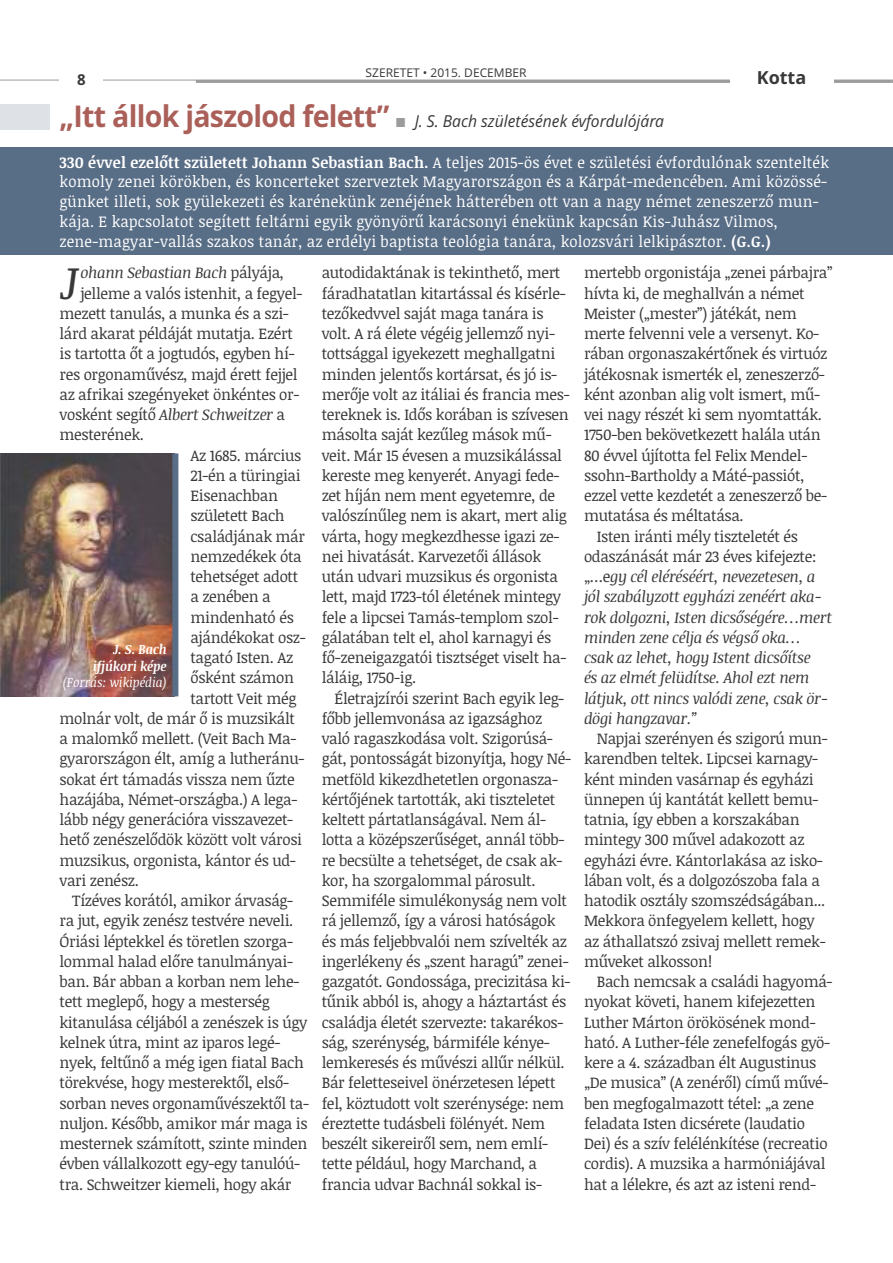
<style>
.page{position:relative;width:893px;height:1263px;background:#fff}
.page>*{position:absolute;margin:0;border:0;box-sizing:border-box;transform-origin:0 0}
.t1{font:italic 46.2px "Noticia Text";color:#39383a}
.t2{font:700 18px "Open Sans";color:#39383a}
.t3{font:italic 16.5px "Open Sans";color:#39383a;scale:.95 1}
.t4{font:15.75px/19.8px "Noticia Text";letter-spacing:.015em;color:#fff;scale:.95 1}
.t5{font:15.6px/20.2px "Noticia Text";letter-spacing:-.02em;color:#39383a}
.t6{font:italic 15.6px "Noticia Text";letter-spacing:-.02em;color:#39383a}
.t7{font:700 15px "Open Sans";color:#39383a}
.t8{font:italic 700 13.5px/16.2px "Noticia Text";letter-spacing:-.005em;color:#fff;text-align:right;scale:.9 1}
.t9{font:italic 13.5px "Noticia Text";letter-spacing:-.005em;color:#fff;scale:.9 1}
.t10{font:12px "Open Sans";color:#39383a}
.s1{font-weight:700;font-style:normal;font-size:30px;color:#aa6059}
.s2{font-family:"Arial";font-size:19.5px;color:#9c9c9c}
.s3{font-weight:700}
.s4{font-style:normal}
</style>
<div class="page">
<hr style="left:196px;top:80px;width:695px;height:3px;background:#9c9c9c">
<hr style="left:0;top:80px;width:891px;height:1px;background:#9c9c9c">
<div style="left:59px;top:64px;width:44px;height:35px;background:#fff"></div>
<img style="left:0;top:453px;width:172px;height:243px">
<div style="left:172px;top:453px;width:6px;height:243px;background:#586d86"></div>
<div style="left:0;top:104px;width:50px;height:26px;background:#dee2e7"></div>
<div style="left:730px;top:61px;width:103px;height:35px;background:#fff"></div>
<div style="left:0;top:147px;width:893px;height:108px;background:#586d86"></div>
<p class="t7" style="left:77px;top:71px;width:10px">8</p>
<p class="t10" style="left:366px;top:66px;width:163px">SZERETET • 2015. DECEMBER</p>
<p class="t3" style="left:60px;top:112px;width:638px"><span class="s1">„Itt állok jászolod felett”</span> <span class="s2">■</span> J. S. Bach születésének évfordulójára</p>
<p class="t2" style="left:757px;top:67px;width:51px">kotta</p>
<p class="t4" style="left:60px;top:152px;width:811px"><span class="s3">330 évvel ezelőtt született Johann Sebastian Bach.</span> A teljes 2015-ös évet e születési évfordulónak szentelték komoly zenei körökben, és koncerteket szerveztek Magyarországon és a Kárpát-medencében. Ami közössé&shy;günket illeti, sok gyülekezeti és karénekünk zenéjének hátterében ott van a nagy német zeneszerző mun&shy;kája. E kapcsolatot segített feltárni egyik gyönyörű karácsonyi énekünk kapcsán Kis-Juhász Vilmos, zene-magyar-vallás szakos tanár, az erdélyi baptista teológia tanára, kolozsvári lelkipásztor. <span class="s3">(G.G.)</span></p>
<h1 class="t1" style="left:60px;top:256px;width:21px">J</h1>
<p class="t6" style="left:80px;top:264px;width:205px">ohann Sebastian Bach <span class="s4">pályája,</span></p>
<p class="t5" style="left:80px;top:283px;width:224px">jelleme a valós istenhit, a fegyel-</p>
<p class="t5" style="left:60px;top:303px;width:231px">mezett tanulás, a munka és a szi-</p>
<p class="t5" style="left:60px;top:324px;width:235px">lárd akarat példáját mutatja. Ezért</p>
<p class="t5" style="left:60px;top:344px;width:237px">is tartotta őt a jogtudós, egyben hí-</p>
<p class="t5" style="left:60px;top:364px;width:240px">res orgonaművész, majd érett fejjel</p>
<p class="t5" style="left:60px;top:384px;width:241px">az afrikai szegényeket önkéntes or-</p>
<p class="t6" style="left:60px;top:406px;width:227px"><span class="s4">vosként segítő</span> Albert Schweitzer <span class="s4">a</span></p>
<p class="t5" style="left:60px;top:425px;width:86px">mesterének.</p>
<p class="t5" style="left:190px;top:445px;width:112px">Az 1685. március</p>
<p class="t5" style="left:190px;top:465px;width:112px">21-én a türingiai</p>
<p class="t5" style="left:190px;top:486px;width:89px">Eisenachban</p>
<p class="t5" style="left:190px;top:506px;width:96px">született Bach</p>
<p class="t5" style="left:190px;top:526px;width:116px">családjának már</p>
<p class="t5" style="left:190px;top:546px;width:113px">nemzedékek óta</p>
<p class="t5" style="left:190px;top:567px;width:109px">tehetséget adott</p>
<p class="t5" style="left:190px;top:587px;width:82px">a zenében a</p>
<p class="t5" style="left:190px;top:607px;width:105px">mindenható és</p>
<p class="t5" style="left:190px;top:627px;width:117px">ajándékokat osz-</p>
<p class="t5" style="left:190px;top:648px;width:104px">tagató Isten. Az</p>
<p class="t5" style="left:190px;top:668px;width:105px">ősként számon</p>
<p class="t5" style="left:190px;top:688px;width:108px">tartott Veit még</p>
<p class="t5" style="left:60px;top:708px;width:237px">molnár volt, de már ő is muzsikált</p>
<p class="t5" style="left:60px;top:729px;width:238px">a malomkő mellett. (Veit Bach Ma-</p>
<p class="t5" style="left:60px;top:749px;width:246px">gyarországon élt, amíg a lutheránu-</p>
<p class="t5" style="left:60px;top:769px;width:237px">sokat ért támadás vissza nem űzte</p>
<p class="t5" style="left:60px;top:789px;width:239px">hazájába, Német-országba.) A lega-</p>
<p class="t5" style="left:60px;top:810px;width:235px">lább négy generációra visszavezet-</p>
<p class="t5" style="left:60px;top:830px;width:244px">hető zenészelődök között volt városi</p>
<p class="t5" style="left:60px;top:850px;width:238px">muzsikus, orgonista, kántor és ud-</p>
<p class="t5" style="left:60px;top:870px;width:81px">vari zenész.</p>
<p class="t5" style="left:72px;top:891px;width:222px">Tízéves korától, amikor árvaság-</p>
<p class="t5" style="left:60px;top:911px;width:235px">ra jut, egyik zenész testvére neveli.</p>
<p class="t5" style="left:60px;top:931px;width:235px">Óriási léptekkel és töretlen szorga-</p>
<p class="t5" style="left:60px;top:951px;width:235px">lommal halad előre tanulmányai-</p>
<p class="t5" style="left:60px;top:972px;width:241px">ban. Bár abban a korban nem lehe-</p>
<p class="t5" style="left:60px;top:992px;width:212px">tett meglepő, hogy a mesterség</p>
<p class="t5" style="left:60px;top:1012px;width:249px">kitanulása céljából a zenészek is úgy</p>
<p class="t5" style="left:60px;top:1032px;width:222px">kelnek útra, mint az iparos legé-</p>
<p class="t5" style="left:60px;top:1053px;width:246px">nyek, feltűnő a még igen fiatal Bach</p>
<p class="t5" style="left:60px;top:1073px;width:231px">törekvése, hogy mesterektől, első-</p>
<p class="t5" style="left:60px;top:1093px;width:251px">sorban neves orgonaművészektől ta-</p>
<p class="t5" style="left:60px;top:1113px;width:250px">nuljon. Később, amikor már maga is</p>
<p class="t5" style="left:60px;top:1134px;width:249px">mesternek számított, szinte minden</p>
<p class="t5" style="left:60px;top:1154px;width:242px">évben vállalkozott egy-egy tanulóú-</p>
<p class="t5" style="left:60px;top:1174px;width:233px">tra. Schweitzer kiemeli, hogy akár</p>
<p class="t8" style="left:93px;top:642px;width:84px">J. S. Bach ifjúkori képe</p>
<p class="t9" style="left:63px;top:674px;width:117px">(Forrás: wikipédia)</p>
<p class="t5" style="left:322px;top:263px;width:249px">autodidaktának is tekinthető, mert fáradhatatlan kitartással és kísérle&shy;tezőkedvvel saját maga tanára is volt. A rá élete végéig jellemző nyi&shy;tottsággal igyekezett meghallgatni minden jelentős kortársat, és jó is&shy;merője volt az itáliai és francia mes&shy;tereknek is. Idős korában is szívesen másolta saját kezűleg mások mű&shy;veit. Már 15 évesen a muzsikálással kereste meg kenyerét. Anyagi fede&shy;zet híján nem ment egyetemre, de valószínűleg nem is akart, mert alig várta, hogy megkezdhesse igazi ze&shy;nei hivatását. Karvezetői állások után udvari muzsikus és orgonista lett, majd 1723-tól életének mintegy fele a lipcsei Tamás-templom szol&shy;gálatában telt el, ahol karnagyi és fő-zeneigazgatói tisztséget viselt ha&shy;láláig, 1750-ig.</p>
<p class="t5" style="left:322px;top:688px;width:251px;text-indent:13px">Életrajzírói szerint Bach egyik leg&shy;főbb jellemvonása az igazsághoz való ragaszkodása volt. Szigorúsá&shy;gát, pontosságát bizonyítja, hogy Né&shy;metföld kikezdhetetlen orgonasza&shy;kértőjének tartották, aki tiszteletet keltett pártatlanságával. Nem ál&shy;lotta a középszerűséget, annál több&shy;re becsülte a tehetséget, de csak ak&shy;kor, ha szorgalommal párosult.<br>Semmiféle simulékonyság nem volt rá jellemző, így a városi hatóságok és más feljebbvalói nem szívelték az ingerlékeny és „szent haragú” zenei&shy;gazgatót. Gondossága, precizitása ki&shy;tűnik abból is, ahogy a háztartást és családja életét szervezte: takarékos&shy;ság, szerénység, bármiféle kénye&shy;lemkeresés és művészi allűr nélkül.<br>Bár feletteseivel önérzetesen lépett fel, köztudott volt szerénysége: nem éreztette tudásbeli fölényét. Nem beszélt sikereiről sem, nem emlí&shy;tette például, hogy Marchand, a francia udvar Bachnál sokkal is-</p>
<p class="t5" style="left:584px;top:263px;width:250px">mertebb orgonistája „zenei párbajra”</p>
<p class="t5" style="left:584px;top:283px;width:222px">hívta ki, de meghallván a német</p>
<p class="t5" style="left:584px;top:303px;width:214px">Meister („mester”) játékát, nem</p>
<p class="t5" style="left:584px;top:324px;width:237px">merte felvenni vele a versenyt. Ko-</p>
<p class="t5" style="left:584px;top:344px;width:245px">rában orgonaszakértőnek és virtuóz</p>
<p class="t5" style="left:584px;top:364px;width:242px">játékosnak ismerték el, zeneszerző-</p>
<p class="t5" style="left:584px;top:384px;width:238px">ként azonban alig volt ismert, mű-</p>
<p class="t5" style="left:584px;top:405px;width:239px">vei nagy részét ki sem nyomtatták.</p>
<p class="t5" style="left:584px;top:425px;width:238px">1750-ben bekövetkezett halála után</p>
<p class="t5" style="left:584px;top:445px;width:225px">80 évvel újította fel Felix Mendel-</p>
<p class="t5" style="left:584px;top:465px;width:222px">ssohn-Bartholdy a Máté-passiót,</p>
<p class="t5" style="left:584px;top:486px;width:244px">ezzel vette kezdetét a zeneszerző be-</p>
<p class="t5" style="left:584px;top:506px;width:161px">mutatása és méltatása.</p>
<p class="t5" style="left:597px;top:526px;width:203px">Isten iránti mély tiszteletét és</p>
<p class="t5" style="left:584px;top:546px;width:234px">odaszánását már 23 éves kifejezte:</p>
<p class="t6" style="left:584px;top:568px;width:233px"><span class="s4">„…e</span>gy cél eléréséért, nevezetesen, a</p>
<p class="t6" style="left:584px;top:588px;width:239px">jól szabályzott egyházi zenéért aka-</p>
<p class="t6" style="left:584px;top:608px;width:250px">rok dolgozni, Isten dicsőségére…mert</p>
<p class="t6" style="left:584px;top:628px;width:218px">minden zene célja és végső oka…</p>
<p class="t6" style="left:584px;top:649px;width:228px">csak az lehet, hogy Istent dicsőítse</p>
<p class="t6" style="left:584px;top:669px;width:227px">és az elmét felüdítse. Ahol ezt nem</p>
<p class="t6" style="left:584px;top:689px;width:246px">látjuk, ott nincs valódi zene, csak ör-</p>
<p class="t6" style="left:584px;top:709px;width:115px">dögi hangzavar.”</p>
<p class="t5" style="left:584px;top:729px;width:245px;text-indent:13px">Napjai szerényen és szigorú mun&shy;karendben teltek. Lipcsei karnagy&shy;ként minden vasárnap és egyházi ünnepen új kantátát kellett bemu&shy;tatnia, így ebben a korszakában mintegy 300 művel adakozott az egyházi évre. Kántorlakása az isko&shy;lában volt, és a dolgozószoba fala a hatodik osztály szomszédságában...<br>Mekkora önfegyelem kellett, hogy az áthallatszó zsivaj mellett remek&shy;műveket alkosson!</p>
<p class="t5" style="left:584px;top:972px;width:250px;text-indent:13px">Bach nemcsak a családi hagyomá&shy;nyokat követi, hanem kifejezetten Luther Márton örökösének mond&shy;ható. A Luther-féle zenefelfogás gyö&shy;kere a 4. században élt Augustinus „De musica” (A zenéről) című művé&shy;ben megfogalmazott tétel: „a zene feladata Isten dicsérete (laudatio Dei) és a szív felélénkítése (recreatio cordis). A muzsika a harmóniájával hat a lélekre, és azt az isteni rend-</p>
</div>
